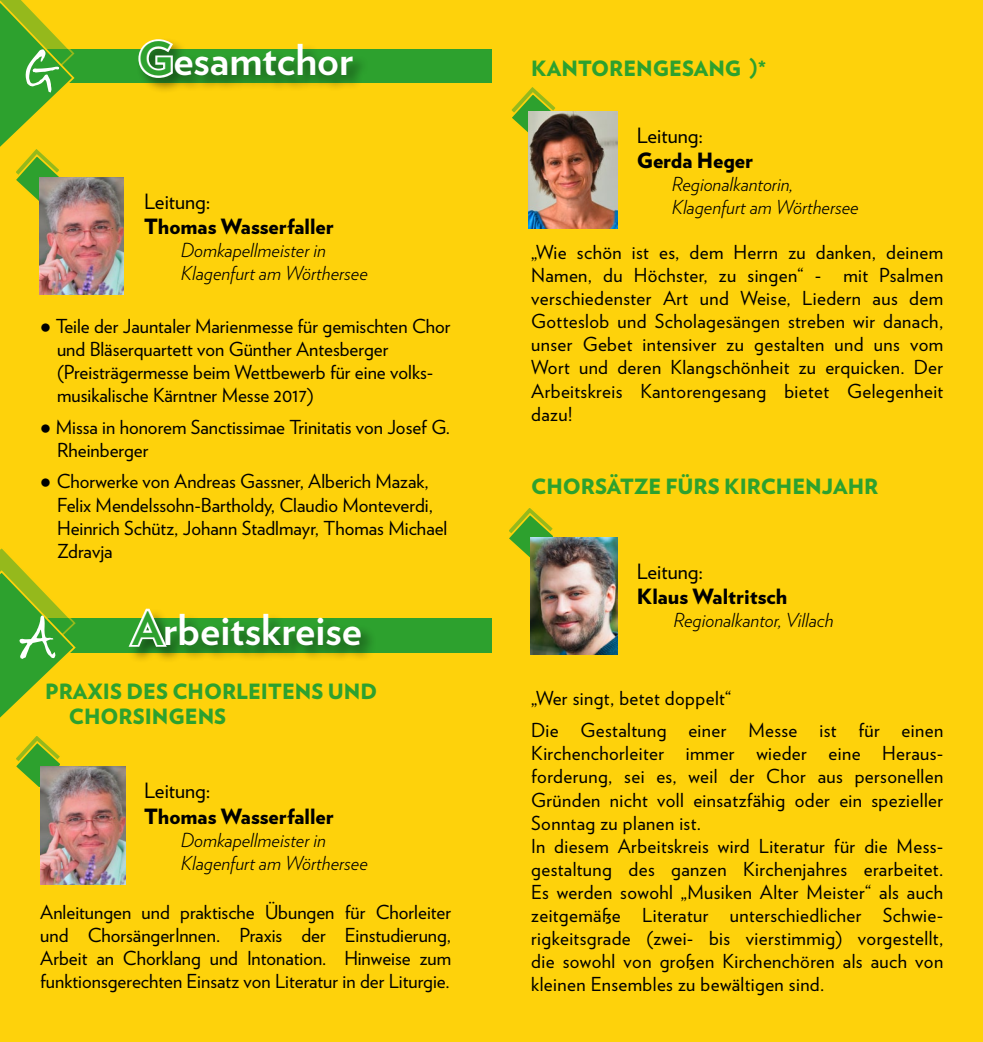
<style>
.page{position:relative;width:983px;height:1042px;background:#fff}
.page>*{position:absolute;margin:0;border:0;box-sizing:border-box;transform-origin:0 0}
.t1{font:700 42.52px "Verlag";color:#fff}
.t2{font:900 21px/25.2px "Verlag";color:#2da12e}
.t3{font:900 21px "Verlag";color:#000}
.t4{font:21px "Verlag";color:#000}
.t5{font:19.25px/23.1px "Verlag";color:#000;text-align:justify}
.t6{font:italic 300 19.25px "Verlag";color:#000}
.t7{font:19.25px "Verlag";letter-spacing:.02em;color:#000}
.s1{font-size:45.5px;color:#2da12e}
.s2{font-family:"Arial"}
</style>
<div class="page">
<div style="left:0;top:0;width:506px;height:1042px;background:#fed20b"></div>
<div style="left:476px;top:0;width:506px;height:1042px;background:#fed20b"></div>
<div style="left:0;top:50px;width:491px;height:33px;background:#2da12e"></div>
<div style="left:0;top:619px;width:491px;height:34px;background:#2da12e"></div>
<div style="left:128px;top:606px;width:248px;height:57px;background:#000;opacity:.48"></div>
<svg style="left:125px;top:606px;width:44px;height:44px"></svg>
<div style="left:136px;top:37px;width:233px;height:57px;background:#000;opacity:.48"></div>
<svg style="left:136px;top:37px;width:40px;height:43px"></svg>
<svg style="left:16px;top:736px;width:48px;height:55px"></svg>
<img style="left:39px;top:177px;width:85px;height:118px">
<img style="left:41px;top:767px;width:85px;height:117px">
<svg style="left:511px;top:87px;width:48px;height:46px"></svg>
<svg style="left:509px;top:508px;width:44px;height:50px"></svg>
<img style="left:530px;top:537px;width:87px;height:117px">
<img style="left:528px;top:112px;width:89px;height:116px">
<svg style="left:0;top:0;width:76px;height:205px"></svg>
<svg style="left:0;top:548px;width:77px;height:170px"></svg>
<p class="t1" style="left:138px;top:26px;width:217px"><span class="s1">G</span>esamtchor</p>
<p class="t4" style="left:144px;top:185px;width:68px">Leitung:</p>
<p class="t3" style="left:144px;top:209px;width:191px">Thomas Wasserfaller</p>
<p class="t6" style="left:181px;top:235px;width:146px">Domkapellmeister in</p>
<p class="t6" style="left:181px;top:258px;width:188px">Klagenfurt am Wörthersee</p>
<p class="t5" style="left:40px;top:313px;width:412px"><span class="s2">●</span> Teile der Jauntaler Marienmesse für gemischten Chor</p>
<p class="t5" style="left:57px;top:337px;width:333px">und Bläserquartett von Günther Antesberger</p>
<p class="t5" style="left:57px;top:360px;width:377px">(Preisträgermesse beim Wettbewerb für eine volks-</p>
<p class="t5" style="left:57px;top:383px;width:258px">musikalische Kärntner Messe 2017)</p>
<p class="t5" style="left:40px;top:414px;width:412px"><span class="s2">●</span> Missa in honorem Sanctissimae Trinitatis von Josef G.</p>
<p class="t5" style="left:57px;top:437px;width:93px">Rheinberger</p>
<p class="t5" style="left:40px;top:469px;width:390px"><span class="s2">●</span> Chorwerke von Andreas Gassner, Alberich Mazak,</p>
<p class="t5" style="left:57px;top:492px;width:377px">Felix Mendelssohn-Bartholdy, Claudio Monteverdi,</p>
<p class="t5" style="left:57px;top:515px;width:391px">Heinrich Schütz, Johann Stadlmayr, Thomas Michael</p>
<p class="t5" style="left:57px;top:538px;width:57px">Zdravja</p>
<p class="t1" style="left:132px;top:596px;width:231px"><span class="s1">A</span>rbeitskreise</p>
<p class="t2" style="left:69px;top:677px;width:310px;text-indent:-24px">PRAXIS DES CHORLEITENS UND<br>CHORSINGENS</p>
<p class="t4" style="left:144px;top:775px;width:68px">Leitung:</p>
<p class="t3" style="left:144px;top:798px;width:191px">Thomas Wasserfaller</p>
<p class="t6" style="left:181px;top:825px;width:146px">Domkapellmeister in</p>
<p class="t6" style="left:181px;top:848px;width:188px">Klagenfurt am Wörthersee</p>
<p class="t5" style="left:40px;top:899px;width:412px">Anleitungen und praktische Übungen für Chorleiter und ChorsängerInnen. Praxis der Einstudierung, Arbeit an Chorklang und Intonation. Hinweise zum funktionsgerechten Einsatz von Literatur in der Liturgie.</p>
<p class="t2" style="left:531px;top:54px;width:237px">KANTORENGESANG )*</p>
<p class="t4" style="left:636px;top:119px;width:68px">Leitung:</p>
<p class="t3" style="left:636px;top:143px;width:118px">Gerda Heger</p>
<p class="t6" style="left:671px;top:169px;width:123px">Regionalkantorin,</p>
<p class="t6" style="left:671px;top:192px;width:188px">Klagenfurt am Wörthersee</p>
<p class="t5" style="left:531px;top:239px;width:413px">„Wie schön ist es, dem Herrn zu danken, deinem Namen, du Höchster, zu singen“ - mit Psalmen verschiedenster Art und Weise, Liedern aus dem Gotteslob und Scholagesängen streben wir danach, unser Gebet intensiver zu gestalten und uns vom Wort und deren Klangschönheit zu erquicken. Der Arbeitskreis Kantorengesang bietet Gelegenheit dazu!</p>
<p class="t2" style="left:531px;top:473px;width:348px">CHORSÄTZE FÜRS KIRCHENJAHR</p>
<p class="t4" style="left:636px;top:555px;width:68px">Leitung:</p>
<p class="t3" style="left:636px;top:579px;width:152px">Klaus Waltritsch</p>
<p class="t6" style="left:673px;top:605px;width:161px">Regionalkantor, Villach</p>
<p class="t7" style="left:531px;top:684px;width:202px">„Wer singt, betet doppelt“</p>
<p class="t5" style="left:531px;top:718px;width:413px">Die Gestaltung einer Messe ist für einen Kirchenchorleiter immer wieder eine Heraus&shy;forderung, sei es, weil der Chor aus personellen Gründen nicht voll einsatzfähig oder ein spezieller Sonntag zu planen ist.</p>
<p class="t5" style="left:531px;top:833px;width:413px">In diesem Arbeitskreis wird Literatur für die Mess&shy;gestaltung des ganzen Kirchenjahres erarbeitet.<br>Es werden sowohl „Musiken Alter Meister“ als auch zeitgemäße Literatur unterschiedlicher Schwie&shy;rigkeitsgrade (zwei- bis vierstimmig) vorgestellt, die sowohl von großen Kirchenchören als auch von kleinen Ensembles zu bewältigen sind.</p>
</div>
